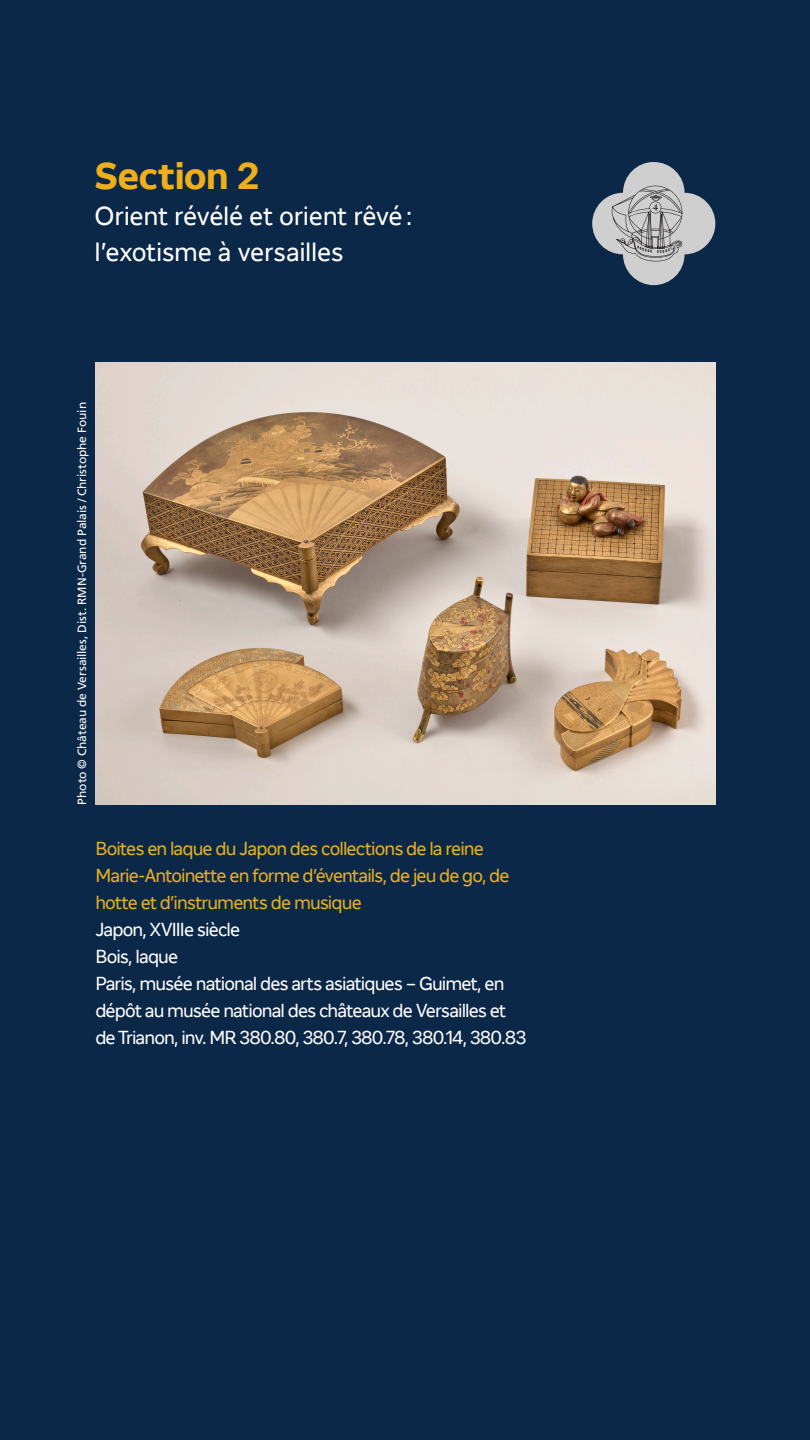
<style>
.page{position:relative;width:810px;height:1440px;background:#0c2849}
.page>*{position:absolute;margin:0;border:0;box-sizing:border-box;transform-origin:0 0}
.LAD_Frutiger_Header{font:700 37.5px "LAD";letter-spacing:-.01em;color:#eeaf1b}
.LAD_Frutiger_Header-2{font:26.25px "LAD";letter-spacing:-.015em;color:#fff}
.LAD_Frutiger_Intro{font:18.75px/27px "LAD";letter-spacing:-.05em;color:#fff}
.LAD_Frutiger_Intro-2{font:18.75px/27px "LAD";letter-spacing:-.05em;color:#e6b020}
.LAD_Frutiger_Header-3{font:12px "Frutiger LT Pro";letter-spacing:-.01em;color:#fff}
</style>
<div class="page">
<img style="left:95px;top:363px;width:620px;height:442px">
<svg style="left:592px;top:162px;width:123px;height:123px"></svg>
<p class="LAD_Frutiger_Header" style="left:95px;top:152px;width:166px">Section 2</p>
<p class="LAD_Frutiger_Header-2" style="left:95px;top:200px;width:319px">Orient révélé et orient rêvé:</p>
<p class="LAD_Frutiger_Header-2" style="left:95px;top:236px;width:251px">l’exotisme à versailles</p>
<p class="LAD_Frutiger_Header-3" style="left:75px;top:805px;width:404px;rotate:-90deg">Photo © Château de Versailles, Dist. RMN-Grand Palais / Christophe Fouin</p>
<p class="LAD_Frutiger_Intro-2" style="left:95px;top:836px;width:416px">Boites en laque du Japon des collections de la reine<br>Marie-Antoinette en forme d’éventails, de jeu de go, de hotte et d’instruments de musique</p>
<p class="LAD_Frutiger_Intro" style="left:95px;top:917px;width:146px">Japon, XVIIIe siècle</p>
<p class="LAD_Frutiger_Intro" style="left:95px;top:944px;width:84px">Bois, laque</p>
<p class="LAD_Frutiger_Intro" style="left:95px;top:971px;width:432px">Paris, musée national des arts asiatiques – Guimet, en dépôt au musée national des châteaux de Versailles et de Trianon, inv. MR 380.80, 380.7, 380.78, 380.14, 380.83</p>
</div>
